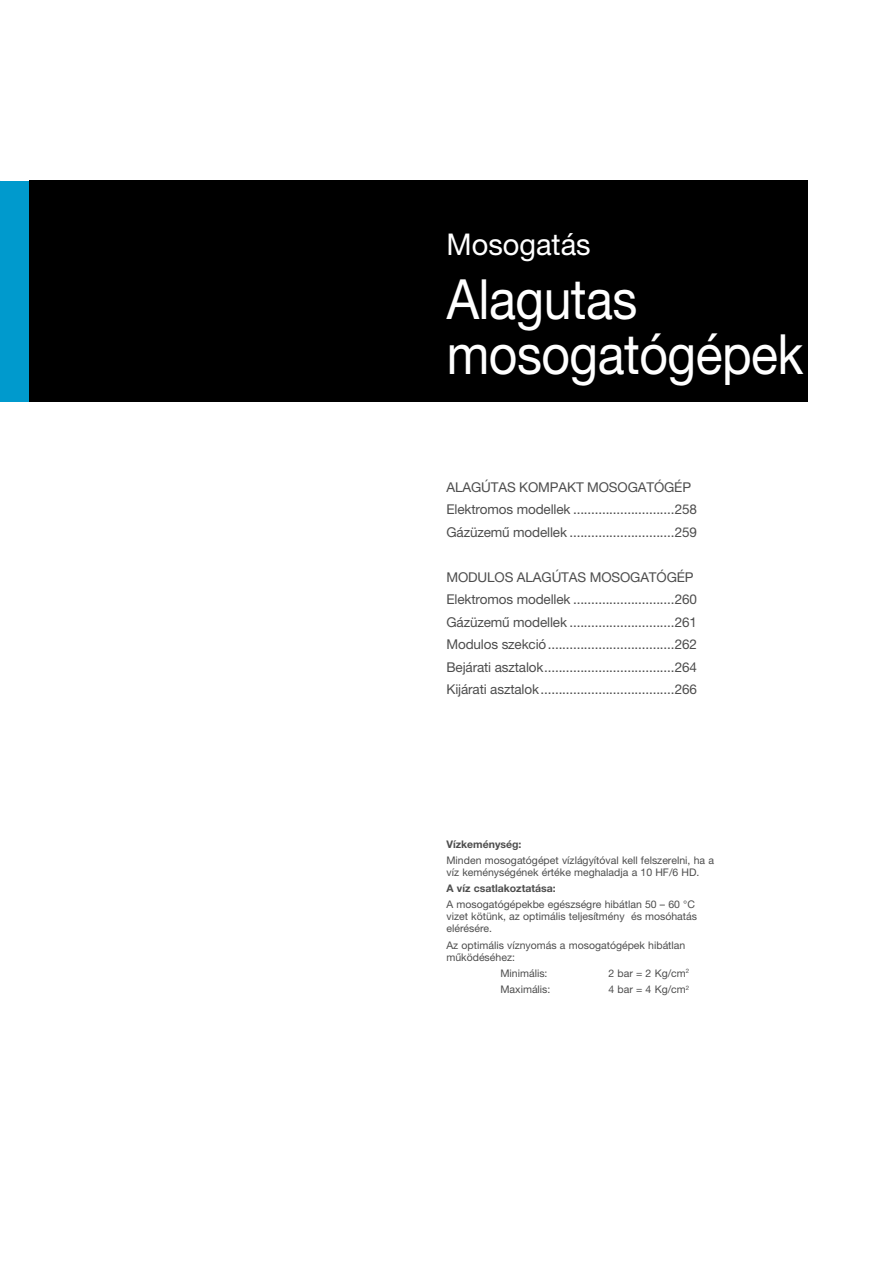
<style>
.page{position:relative;width:893px;height:1263px;background:#fff}
.page>*{position:absolute;margin:0;border:0;box-sizing:border-box;transform-origin:0 0}
.t1{font:55.5px/55.5px "Helvetica Neue LT Pro";letter-spacing:-.01em;color:#fff;scale:.9 1}
.t2{font:30px "Helvetica Neue LT Pro";color:#fff;scale:.96 1}
.t3{font:13.5px/22.5px "Helvetica Neue LT Pro";letter-spacing:-.01em;color:#4d4d4d}
.t4{font:10.5px/12px "Helvetica Neue LT Pro";color:#4d4d4d}
.t5{font:700 10.5px "Helvetica Neue LT Pro";color:#4d4d4d}
</style>
<div class="page">
<div style="left:0;top:181px;width:30px;height:221px;background:#009acd"></div>
<div style="left:30px;top:181px;width:778px;height:221px;background:#000"></div>
<h2 class="t2" style="left:446px;top:227px;width:152px">Mosogatás</h2>
<h1 class="t1" style="left:447px;top:270px;width:398px">Alagutas mosogatógépek</h1>
<p class="t3" style="left:446px;top:475px;width:252px">ALAGÚTAS KOMPAKT MOSOGATÓGÉP<br>Elektromos modellek ............................258<br>Gázüzemű modellek .............................259</p>
<p class="t3" style="left:446px;top:565px;width:252px">MODULOS ALAGÚTAS MOSOGATÓGÉP Elektromos modellek ............................260<br>Gázüzemű modellek .............................261<br>Modulos szekció...................................262<br>Bejárati asztalok....................................264<br>Kijárati asztalok.....................................266</p>
<p class="t5" style="left:446px;top:837px;width:77px">Vízkeménység:</p>
<p class="t4" style="left:446px;top:854px;width:269px">Minden mosogatógépet vízlágyítóval kell felszerelni, ha a víz keménységének értéke meghaladja a 10 HF/6 HD.</p>
<p class="t5" style="left:446px;top:882px;width:111px">A víz csatlakoztatása:</p>
<p class="t4" style="left:446px;top:898px;width:252px">A mosogatógépekbe egészségre hibátlan 50 – 60 °C vizet kötünk, az optimális teljesítmény és mosóhatás elérésére.</p>
<p class="t4" style="left:446px;top:939px;width:240px">Az optimális víznyomás a mosogatógépek hibátlan működéséhez:</p>
<p class="t4" style="left:500px;top:967px;width:49px">Minimális:</p>
<p class="t4" style="left:608px;top:967px;width:82px">2 bar = 2 Kg/cm<sup>2</sup></p>
<p class="t4" style="left:500px;top:983px;width:51px">Maximális:</p>
<p class="t4" style="left:608px;top:983px;width:82px">4 bar = 4 Kg/cm<sup>2</sup></p>
</div>
